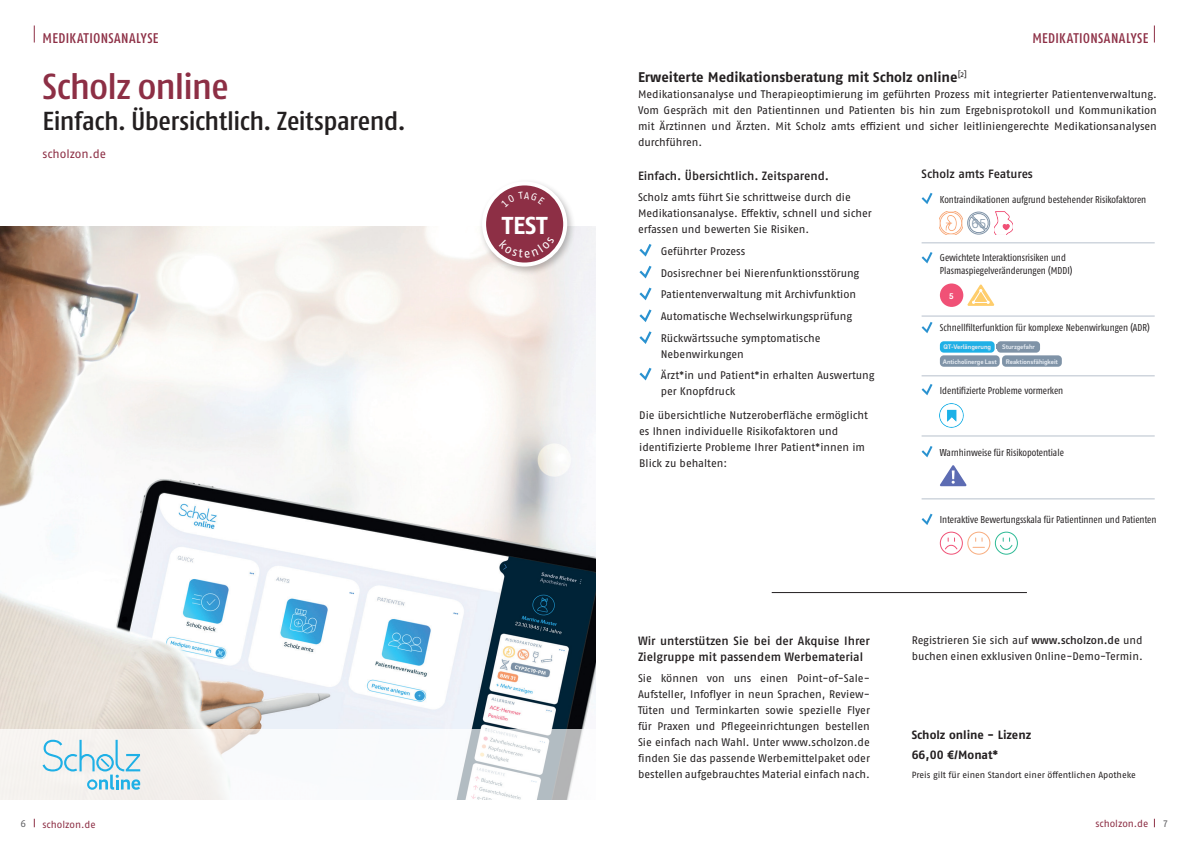
<style>
.page{position:relative;width:1191px;height:842px;background:#fff}
.page>*{position:absolute;margin:0;border:0;box-sizing:border-box;transform-origin:0 0}
.t1{font:500 condensed 36px "Fago Pro";letter-spacing:-.02em;color:#8d2f45;scale:1.1 1}
.t2{font:500 condensed 26px "Fago Pro";letter-spacing:-.015em;color:#231f20;scale:1.1 1}
.t3{font:700 24.5px "Fago Pro";color:#fff}
.t4{font:700 14px "Fago Pro";letter-spacing:-.005em;color:#231f20}
.t5{font:500 condensed 14px "Fago Pro";letter-spacing:.03em;color:#8d2f45}
.t6{font:300 13.3px "Brix Sans";color:#7f93a7}
.t7{font:600 12px/16px "Fago Pro";letter-spacing:-.005em;color:#231f20}
.t8{font:700 12px/19.7px "Fago Pro";color:#231f20}
.t9{font:12px "Fago Pro";letter-spacing:-.005em;color:#8d2f45}
.t10{font:11px/16px "Fago Pro";letter-spacing:-.005em;color:#231f20}
.t11{font:condensed 10px/13px "Fago Pro";color:#231f20}
.t12{font:10px "Fago Pro";letter-spacing:-.005em;color:#8d2f45}
.t13{font:10px "Fago Pro";color:#636366}
.t14{font:9px "Fago Pro";letter-spacing:-.005em;color:#231f20}
.t15{font:700 8.5px "Brix Sans";color:#fff}
.t16{font:700 6.8px "Brix Sans";color:#e3e9f0}
.s1{font-weight:600}
</style>
<div class="page">
<img style="left:0;top:227px;width:595px;height:502px">
<hr style="left:771px;top:592px;width:256px;height:1px;background:#231f20">
<svg style="left:0;top:729px;width:583px;height:70px"></svg>
<svg style="left:639px;top:244px;width:12px;height:13px"></svg>
<svg style="left:639px;top:266px;width:12px;height:12px"></svg>
<svg style="left:639px;top:288px;width:12px;height:12px"></svg>
<svg style="left:639px;top:309px;width:12px;height:13px"></svg>
<svg style="left:639px;top:331px;width:12px;height:13px"></svg>
<svg style="left:639px;top:368px;width:12px;height:12px"></svg>
<div style="left:478px;top:178px;width:98px;height:98px;background:#231f20;opacity:.3"></div>
<div style="left:484px;top:183px;width:81px;height:82px;background:#8d2f45;border-radius:50%"></div>
<div style="left:482px;top:181px;width:85px;height:86px;border:4px solid #fff;border-radius:50%"></div>
<svg style="left:43px;top:740px;width:97px;height:50px"></svg>
<svg style="left:921px;top:252px;width:11px;height:11px"></svg>
<svg style="left:921px;top:193px;width:11px;height:11px"></svg>
<svg style="left:921px;top:446px;width:11px;height:11px"></svg>
<svg style="left:921px;top:384px;width:11px;height:11px"></svg>
<svg style="left:921px;top:514px;width:11px;height:11px"></svg>
<svg style="left:921px;top:322px;width:11px;height:11px"></svg>
<hr style="left:921px;top:243px;width:233px;height:1px;background:#b8c1cd">
<hr style="left:921px;top:316px;width:233px;height:1px;background:#b8c1cd">
<hr style="left:921px;top:376px;width:233px;height:1px;background:#b8c1cd">
<hr style="left:921px;top:436px;width:233px;height:1px;background:#b8c1cd">
<hr style="left:921px;top:499px;width:233px;height:1px;background:#b8c1cd">
<div style="left:940px;top:283px;width:23px;height:24px;background:#f05176;border-radius:50%"></div>
<svg style="left:967px;top:284px;width:27px;height:22px"></svg>
<img style="left:940px;top:212px;width:23px;height:22px">
<svg style="left:967px;top:212px;width:23px;height:23px"></svg>
<img style="left:994px;top:212px;width:18px;height:23px">
<div style="left:940px;top:532px;width:22px;height:23px;border:1px solid #f05176;border-radius:50%"></div>
<svg style="left:945px;top:538px;width:12px;height:12px"></svg>
<div style="left:967px;top:532px;width:23px;height:23px;border:1px solid #f8ac7e;border-radius:50%"></div>
<svg style="left:972px;top:538px;width:13px;height:10px"></svg>
<div style="left:995px;top:532px;width:22px;height:23px;border:1px solid #2dba95;border-radius:50%"></div>
<svg style="left:1000px;top:538px;width:12px;height:12px"></svg>
<div style="left:940px;top:341px;width:54px;height:12px;background:#1fb0e6;border-radius:4px"></div>
<div style="left:1002px;top:355px;width:59px;height:12px;background:#7f93a7;border-radius:4px"></div>
<div style="left:997px;top:341px;width:43px;height:12px;background:#7f93a7;border-radius:4px"></div>
<div style="left:940px;top:355px;width:59px;height:12px;background:#7f93a7;border-radius:4px"></div>
<svg style="left:940px;top:465px;width:26px;height:21px"></svg>
<img style="left:940px;top:403px;width:23px;height:24px">
<svg style="left:34px;top:26px;width:1px;height:17px"></svg>
<svg style="left:1154px;top:26px;width:1px;height:17px"></svg>
<svg style="left:499px;top:249px;width:55px;height:9px"></svg>
<p class="t5" style="left:43px;top:29px;width:117px">MEDIKATIONSANALYSE</p>
<p class="t5" style="left:1032px;top:29px;width:117px">MEDIKATIONSANALYSE</p>
<h1 class="t1" style="left:43px;top:65px;width:171px">Scholz online</h1>
<h2 class="t2" style="left:43px;top:105px;width:332px">Einfach. Übersichtlich. Zeitsparend.</h2>
<p class="t9" style="left:43px;top:147px;width:65px">scholzon.de</p>
<h3 class="t3" style="left:502px;top:211px;width:47px">TEST</h3>
<p class="t4" style="left:638px;top:69px;width:330px">Erweiterte Medikationsberatung mit Scholz online<sup>[2]</sup></p>
<p class="t10" style="left:638px;top:86px;width:520px;text-align:justify">Medikationsanalyse und Therapieoptimierung im gefü hrten Prozess mit integrierter Patientenverwaltung.<br>Vom Gespräch mit den Patientinnen und Patienten bis hin zum Ergebnisprotokoll und Kommunikation mit Ärztinnen und Ärzten. Mit Scholz amts effizient und sicher leitliniengerechte Medikationsanalysen durchführen.</p>
<p class="t7" style="left:638px;top:167px;width:192px">Einfach. Übersichtlich. Zeitsparend.</p>
<p class="t10" style="left:638px;top:189px;width:235px">Scholz amts führt Sie schrittweise durch die<br>Medikationsanalyse. Effektiv, schnell und sicher erfassen und bewerten Sie Risiken.</p>
<p class="t10" style="left:660px;top:240px;width:200px;line-height:21.7px">Geführter Prozess<br>Dosisrechner bei Nierenfunktionsstörung Patientenverwaltung mit Archivfunktion Automatische Wechselwirkungsprüfung Rückwärtssuche symptomatische</p>
<p class="t10" style="left:660px;top:343px;width:215px;line-height:21.7px">Nebenwirkungen<br>Ärzt*in und Patient*in erhalten Auswertung</p>
<p class="t10" style="left:660px;top:383px;width:76px">per Knopfdruck</p>
<p class="t10" style="left:639px;top:407px;width:230px">Die übersichtliche Nutzeroberfläche ermöglicht es Ihnen individuelle Risikofaktoren und identifizierte Probleme Ihrer Patient*innen im Blick zu behalten:</p>
<p class="t7" style="left:921px;top:166px;width:113px">Scholz amts Features</p>
<p class="t11" style="left:940px;top:193px;width:208px">Kontraindikationen aufgrund bestehender Risikofaktoren</p>
<p class="t6" style="left:971px;top:215px;width:16px">65</p>
<p class="t11" style="left:940px;top:251px;width:134px">Gewichtete Interaktionsrisiken und<br>Plasmaspiegelveränderungen (MDDI)</p>
<p class="t15" style="left:949px;top:290px;width:6px">5</p>
<p class="t11" style="left:940px;top:321px;width:211px">Schnellfilterfunktion für komplexe Nebenwirkungen (ADR)</p>
<p class="t16" style="left:943px;top:343px;width:49px">QT-Verlängerung</p>
<p class="t16" style="left:1002px;top:343px;width:34px">Sturzgefahr</p>
<p class="t16" style="left:942px;top:357px;width:55px">Anticholinerge Last</p>
<p class="t16" style="left:1006px;top:357px;width:54px">Reaktionsfähigkeit</p>
<p class="t11" style="left:940px;top:384px;width:125px">Identifizierte Probleme vormerken</p>
<p class="t11" style="left:940px;top:446px;width:125px">Warnhinweise für Risikopotentiale</p>
<p class="t11" style="left:940px;top:513px;width:218px">Interaktive Bewertungsskala für Patientinnen und Patienten</p>
<p class="t7" style="left:638px;top:632px;width:233px">Wir unterstützen Sie bei der Akquise Ihrer<br>Zielgruppe mit passendem Werbematerial</p>
<p class="t10" style="left:638px;top:670px;width:233px;text-align:justify">Sie können von uns einen Point-of-Sale-Aufsteller, Infoflyer in neun Sprachen, Review-Tüten und Terminkarten sowie spezielle Flyer für Praxen und Pflegeeinrichtungen bestellen Sie einfach nach Wahl. Unter www.scholzon.de finden Sie das passende Werbemittelpaket oder bestellen aufgebrauchtes Material einfach nach.</p>
<p class="t10" style="left:911px;top:632px;width:233px">Registrieren Sie sich auf <span class="s1">www.scholzon.de</span> und buchen einen exklusiven Online-Demo-Termin.</p>
<p class="t8" style="left:911px;top:725px;width:121px">Scholz online - Lizenz<br>66,00 €/Monat*</p>
<p class="t14" style="left:911px;top:769px;width:226px">Preis gilt für einen Standort einer öffentlichen Apotheke</p>
<p class="t12" style="left:43px;top:818px;width:55px">scholzon.de</p>
<p class="t12" style="left:1095px;top:817px;width:55px">scholzon.de</p>
<p class="t13" style="left:20px;top:818px;width:7px">6</p>
<p class="t13" style="left:1163px;top:818px;width:6px">7</p>
</div>
